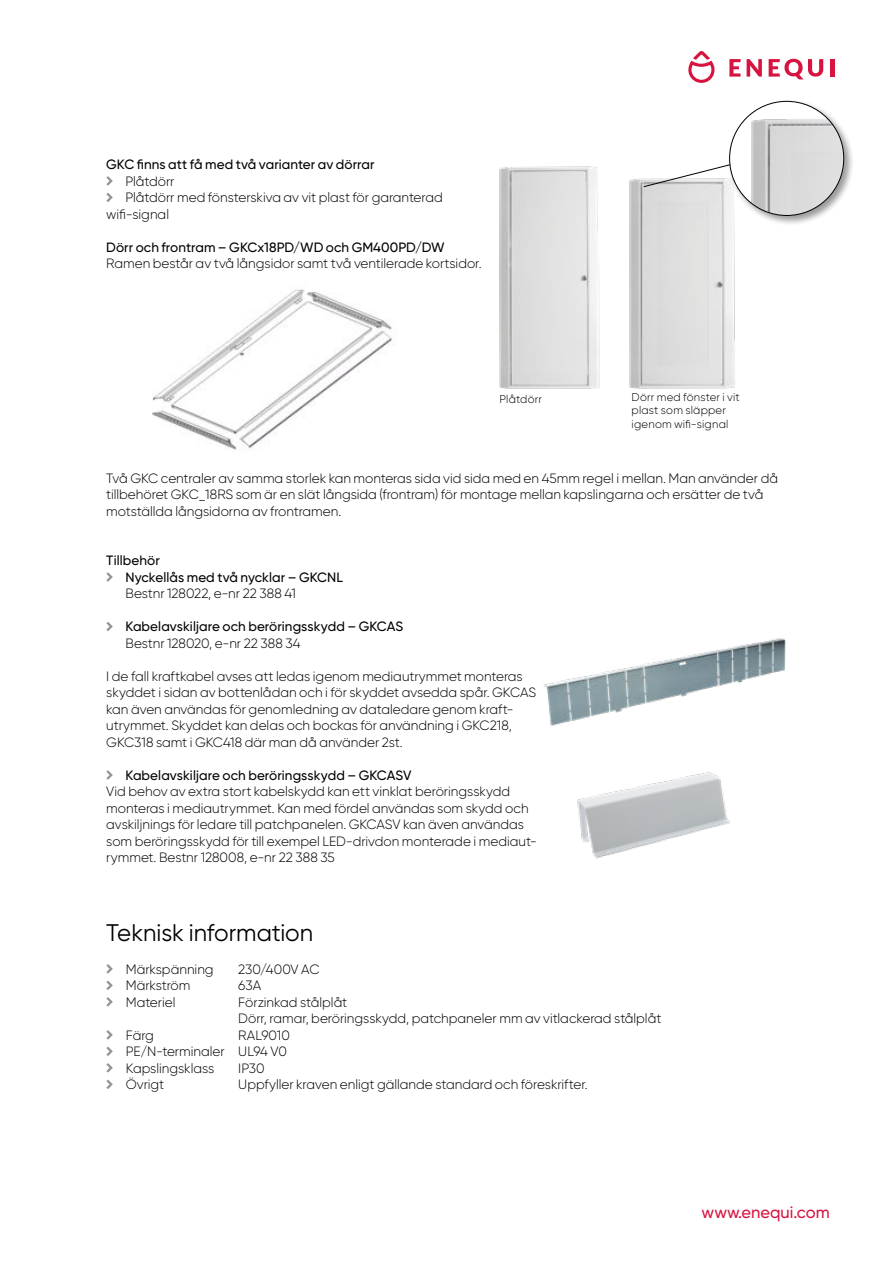
<style>
.page{position:relative;width:893px;height:1263px;background:#fff}
.page>*{position:absolute;margin:0;border:0;box-sizing:border-box;transform-origin:0 0}
.t1{font:24px "Gilroy";letter-spacing:-.005em;color:#000}
.t2{font:500 16.5px "Gilroy";color:#d71440}
.t3{font:300 13.5px/16.5px "Gilroy";letter-spacing:-.005em;color:#000}
.t4{font:500 13.5px/16.5px "Gilroy";letter-spacing:.005em;color:#000}
.t5{font:300 11.25px/13.5px "Gilroy";letter-spacing:.015em;color:#000}
</style>
<div class="page">
<svg style="left:688px;top:51px;width:26px;height:32px"></svg>
<svg style="left:729px;top:59px;width:12px;height:18px"></svg>
<svg style="left:747px;top:59px;width:15px;height:18px"></svg>
<svg style="left:769px;top:59px;width:54px;height:20px"></svg>
<hr style="left:830px;top:59px;width:4px;height:18px;background:#d71440">
<svg style="left:106px;top:176px;width:7px;height:10px"></svg>
<svg style="left:106px;top:193px;width:7px;height:9px"></svg>
<svg style="left:106px;top:572px;width:7px;height:10px"></svg>
<svg style="left:106px;top:622px;width:7px;height:9px"></svg>
<svg style="left:106px;top:770px;width:7px;height:10px"></svg>
<svg style="left:106px;top:964px;width:7px;height:9px"></svg>
<svg style="left:106px;top:980px;width:7px;height:10px"></svg>
<svg style="left:106px;top:997px;width:7px;height:9px"></svg>
<svg style="left:106px;top:1030px;width:7px;height:9px"></svg>
<svg style="left:106px;top:1046px;width:7px;height:10px"></svg>
<svg style="left:106px;top:1063px;width:7px;height:9px"></svg>
<svg style="left:106px;top:1079px;width:7px;height:10px"></svg>
<img style="left:544px;top:638px;width:242px;height:88px">
<img style="left:577px;top:772px;width:153px;height:87px">
<img style="left:629px;top:178px;width:106px;height:211px">
<img style="left:499px;top:166px;width:101px;height:223px">
<img style="left:152px;top:289px;width:241px;height:161px">
<svg style="left:643px;top:165px;width:84px;height:22px"></svg>
<div style="left:727px;top:99px;width:127px;height:127px;background:#000;opacity:.4"></div>
<img style="left:730px;top:101px;width:114px;height:114px;border-radius:57px">
<p class="t4" style="left:106px;top:157px;width:270px">GKC finns att få med två varianter av dörrar</p>
<p class="t3" style="left:125px;top:173px;width:51px">Plåtdörr</p>
<p class="t3" style="left:125px;top:189px;width:319px">Plåtdörr med fönsterskiva av vit plast för garanterad</p>
<p class="t3" style="left:106px;top:206px;width:64px">wifi-signal</p>
<p class="t4" style="left:106px;top:240px;width:340px">Dörr och frontram – GKCx18PD/WD och GM400PD/DW</p>
<p class="t3" style="left:106px;top:255px;width:377px">Ramen består av två långsidor samt två ventilerade kortsidor.</p>
<p class="t5" style="left:500px;top:392px;width:44px">Plåtdörr</p>
<p class="t5" style="left:632px;top:390px;width:110px">Dörr med fönster i vit plast som släpper igenom wifi-signal</p>
<p class="t3" style="left:106px;top:470px;width:673px">Två GKC centraler av samma storlek kan monteras sida vid sida med en 45mm regel i mellan. Man använder då tillbehöret GKC_18RS som är en slät långsida (frontram) för montage mellan kapslingarna och ersätter de två motställda långsidorna av frontramen.</p>
<p class="t4" style="left:125px;top:553px;width:219px;text-indent:-19px">Tillbehör<br>Nyckellås med två nycklar – GKCNL</p>
<p class="t3" style="left:125px;top:585px;width:172px">Bestnr 128022, e-nr 22 388 41</p>
<p class="t4" style="left:125px;top:619px;width:279px">Kabelavskiljare och beröringsskydd – GKCAS</p>
<p class="t3" style="left:125px;top:635px;width:177px">Bestnr 128020, e-nr 22 388 34</p>
<p class="t3" style="left:106px;top:668px;width:431px">I de fall kraftkabel avses att ledas igenom mediautrymmet monteras skyddet i sidan av bottenlådan och i för skyddet avsedda spår. GKCAS kan även användas för genomledning av dataledare genom kraft&shy;utrymmet. Skyddet kan delas och bockas för användning i GKC218, GKC318 samt i GKC418 där man då använder 2st.</p>
<p class="t4" style="left:125px;top:768px;width:287px">Kabelavskiljare och beröringsskydd – GKCASV</p>
<p class="t3" style="left:106px;top:783px;width:432px">Vid behov av extra stort kabelskydd kan ett vinklat beröringsskydd monteras i mediautrymmet. Kan med fördel användas som skydd och avskiljnings för ledare till patchpanelen. GKCASV kan även användas som beröringsskydd för till exempel LED-drivdon monterade i mediaut&shy;rymmet. Bestnr 128008, e-nr 22 388 35</p>
<h1 class="t1" style="left:106px;top:921px;width:208px">Teknisk information</h1>
<p class="t3" style="left:126px;top:961px;width:89px">Märkspänning</p>
<p class="t3" style="left:238px;top:961px;width:83px">230/400V AC</p>
<p class="t3" style="left:126px;top:977px;width:66px">Märkström</p>
<p class="t3" style="left:238px;top:977px;width:24px">63A</p>
<p class="t3" style="left:126px;top:994px;width:51px">Materiel</p>
<p class="t3" style="left:238px;top:994px;width:425px">Förzinkad stålplåt<br>Dörr, ramar, beröringsskydd, patchpaneler mm av vitlackerad stålplåt</p>
<p class="t3" style="left:126px;top:1027px;width:30px">Färg</p>
<p class="t3" style="left:126px;top:1027px;width:166px;text-indent:112px">RAL9010<br>PE/N-terminaler UL94 V0<br>Kapslingsklass</p>
<p class="t3" style="left:238px;top:1060px;width:28px">IP30</p>
<p class="t3" style="left:126px;top:1076px;width:40px">Övrigt</p>
<p class="t3" style="left:238px;top:1076px;width:351px">Uppfyller kraven enligt gällande standard och föreskrifter.</p>
<p class="t2" style="left:702px;top:1204px;width:130px">www.enequi.com</p>
</div>
